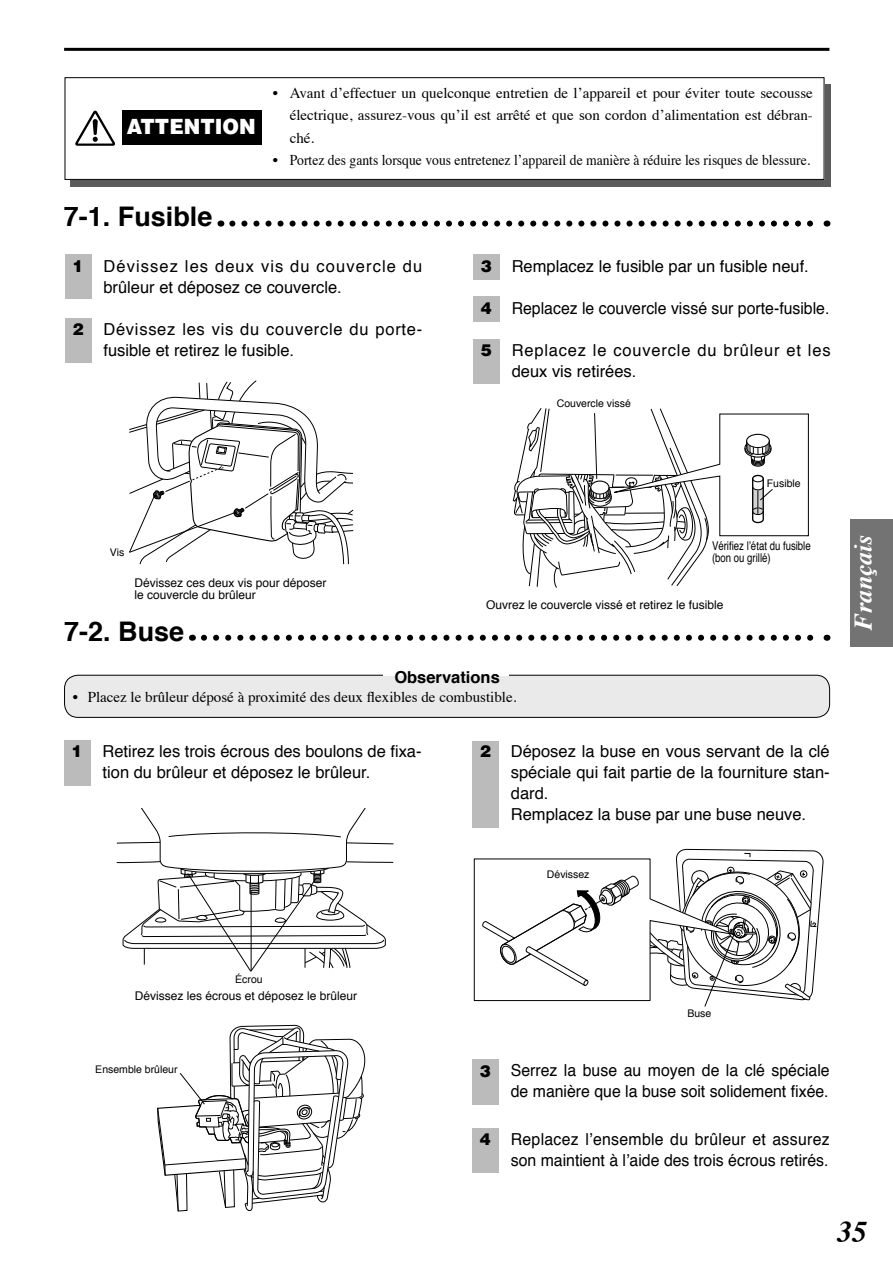
<style>
.page{position:relative;width:893px;height:1263px;background:#fff}
.page>*{position:absolute;margin:0;border:0;box-sizing:border-box;transform-origin:0 0}
.t1{font:italic 700 30px "Times";color:#000}
.t2{font:700 27px "Helvetica";color:#000}
.t3{font:italic 700 25.5px "Times";color:#fff}
.t4{font:900 21px "Helvetica";color:#fff;scale:.95 1}
.t5{font:16.5px/21px "Helvetica";color:#000}
.t6{font:16.5px/21px "Helvetica";color:#000;text-align:right;scale:.96 1}
.t7{font:16.5px/21px "Helvetica";letter-spacing:.065em;color:#000}
.t8{font:16.5px/21px "Helvetica";letter-spacing:.045em;color:#000}
.t9{font:16.5px/21px "Helvetica";letter-spacing:.05em;color:#000}
.t10{font:700 16.5px "Helvetica";color:#000}
.t11{font:15px/22.5px "Times";color:#000;text-align:justify}
.t12{font:12px/12px "Helvetica";color:#000}
.t13{font:12px/12px "Helvetica";color:#000;scale:.8 1}
.t14{font:10.5px "Helvetica";color:#000}
.s1{font-weight:900}
</style>
<div class="page">
<div style="left:851px;top:519px;width:42px;height:127px;background:#737373"></div>
<div style="left:473px;top:339px;width:26px;height:44px;background:#bbb"></div>
<div style="left:473px;top:296px;width:26px;height:26px;background:#bbb"></div>
<div style="left:473px;top:254px;width:26px;height:26px;background:#bbb"></div>
<div style="left:65px;top:318px;width:26px;height:45px;background:#bbb"></div>
<div style="left:65px;top:254px;width:26px;height:44px;background:#bbb"></div>
<svg style="left:232px;top:220px;width:595px;height:6px"></svg>
<svg style="left:129px;top:380px;width:225px;height:185px"></svg>
<svg style="left:513px;top:408px;width:296px;height:180px"></svg>
<div style="left:65px;top:675px;width:765px;height:42px;background:#eaeaea;border-radius:14px"></div>
<div style="left:64px;top:675px;width:766px;height:42px;border:1px solid #000;border-radius:14px"></div>
<div style="left:384px;top:669px;width:125px;height:7px;background:#fff"></div>
<div style="left:472px;top:1127px;width:27px;height:45px;background:#bbb"></div>
<div style="left:472px;top:1059px;width:27px;height:45px;background:#bbb"></div>
<div style="left:473px;top:740px;width:26px;height:87px;background:#bbb"></div>
<div style="left:64px;top:740px;width:26px;height:45px;background:#bbb"></div>
<svg style="left:204px;top:634px;width:610px;height:6px"></svg>
<svg style="left:473px;top:848px;width:350px;height:159px"></svg>
<svg style="left:157px;top:1024px;width:209px;height:188px"></svg>
<svg style="left:116px;top:808px;width:278px;height:164px"></svg>
<div style="left:70px;top:84px;width:761px;height:102px;background:#5b5b5b"></div>
<div style="left:65px;top:78px;width:759px;height:101px;background:#fff"></div>
<div style="left:65px;top:77px;width:759px;height:103px;border:1px solid #000"></div>
<div style="left:123px;top:110px;width:139px;height:35px;background:#000"></div>
<svg style="left:75px;top:111px;width:40px;height:35px"></svg>
<hr style="left:64px;top:48px;width:765px;height:3px;background:#000">
<h3 class="t4" style="left:127px;top:119px;width:137px">ATTENTION</h3>
<p class="t11" style="left:290px;top:83px;width:525px;text-indent:-17px">• Avant d’effectuer un quelconque entretien de l’appareil et pour éviter toute secousse électrique, assurez-vous qu’il est arrêté et que son cordon d’alimentation est débran&shy;ché.</p>
<p class="t11" style="left:273px;top:150px;width:539px">• Portez des gants lorsque vous entretenez l’appareil de manière à réduire les risques de blessure.</p>
<h2 class="t2" style="left:64px;top:205px;width:150px">7-1. Fusible</h2>
<p class="t7" style="left:103px;top:257px;width:320px;text-indent:-31px"><span class="s1">1</span> Dévissez les deux vis du couvercle du brûleur et déposez ce couvercle.</p>
<p class="t8" style="left:103px;top:320px;width:320px;text-indent:-31px"><span class="s1">2</span> Dévissez les vis du couvercle du porte&shy;fusible et retirez le fusible.</p>
<p class="t5" style="left:481px;top:257px;width:330px"><span class="s1">3</span> Remplacez le fusible par un fusible neuf.</p>
<p class="t6" style="left:481px;top:299px;width:365px"><span class="s1">4</span> Replacez le couvercle vissé sur porte-fusible.</p>
<p class="t9" style="left:512px;top:341px;width:320px;text-indent:-31px"><span class="s1">5</span> Replacez le couvercle du brûleur et les deux vis retirées.</p>
<p class="t14" style="left:557px;top:398px;width:76px">Couvercle vissé</p>
<p class="t14" style="left:110px;top:547px;width:16px">Vis</p>
<p class="t12" style="left:134px;top:577px;width:194px">Dévissez ces deux vis pour déposer le couvercle du brûleur</p>
<h2 class="t2" style="left:64px;top:619px;width:122px">7-2. Buse</h2>
<p class="t14" style="left:767px;top:479px;width:35px">Fusible</p>
<p class="t13" style="left:712px;top:541px;width:125px">Vérifiez l’état du fusible (bon ou grillé)</p>
<p class="t12" style="left:486px;top:600px;width:239px">Ouvrez le couvercle vissé et retirez le fusible</p>
<p class="t10" style="left:394px;top:670px;width:107px">Observations</p>
<p class="t11" style="left:73px;top:687px;width:445px">• Placez le brûleur déposé à proximité des deux flexibles de combustible.</p>
<p class="t5" style="left:103px;top:742px;width:320px;text-indent:-31px"><span class="s1">1</span> Retirez les trois écrous des boulons de fixa&shy;tion du brûleur et déposez le brûleur.</p>
<p class="t5" style="left:511px;top:742px;width:320px;text-indent:-31px"><span class="s1">2</span> Déposez la buse en vous servant de la clé spéciale qui fait partie de la fourniture stan&shy;dard.<br>Remplacez la buse par une buse neuve.</p>
<p class="t14" style="left:547px;top:869px;width:44px">Dévissez</p>
<h3 class="t3" style="left:853px;top:630px;width:96px;rotate:-90deg">Français</h3>
<p class="t14" style="left:235px;top:975px;width:29px">Écrou</p>
<p class="t12" style="left:135px;top:990px;width:224px">Dévissez les écrous et déposez le brûleur</p>
<p class="t14" style="left:95px;top:1064px;width:84px">Ensemble brûleur</p>
<p class="t14" style="left:687px;top:1008px;width:25px">Buse</p>
<p class="t6" style="left:480px;top:1061px;width:366px"><span class="s1">3</span> Serrez la buse au moyen de la clé spéciale de manière que la buse soit solidement fixée.</p>
<p class="t6" style="left:480px;top:1129px;width:366px"><span class="s1">4</span> Replacez l’ensemble du brûleur et assurez son maintient à l’aide des trois écrous retirés.</p>
<h1 class="t1" style="left:838px;top:1218px;width:31px">35</h1>
</div>
